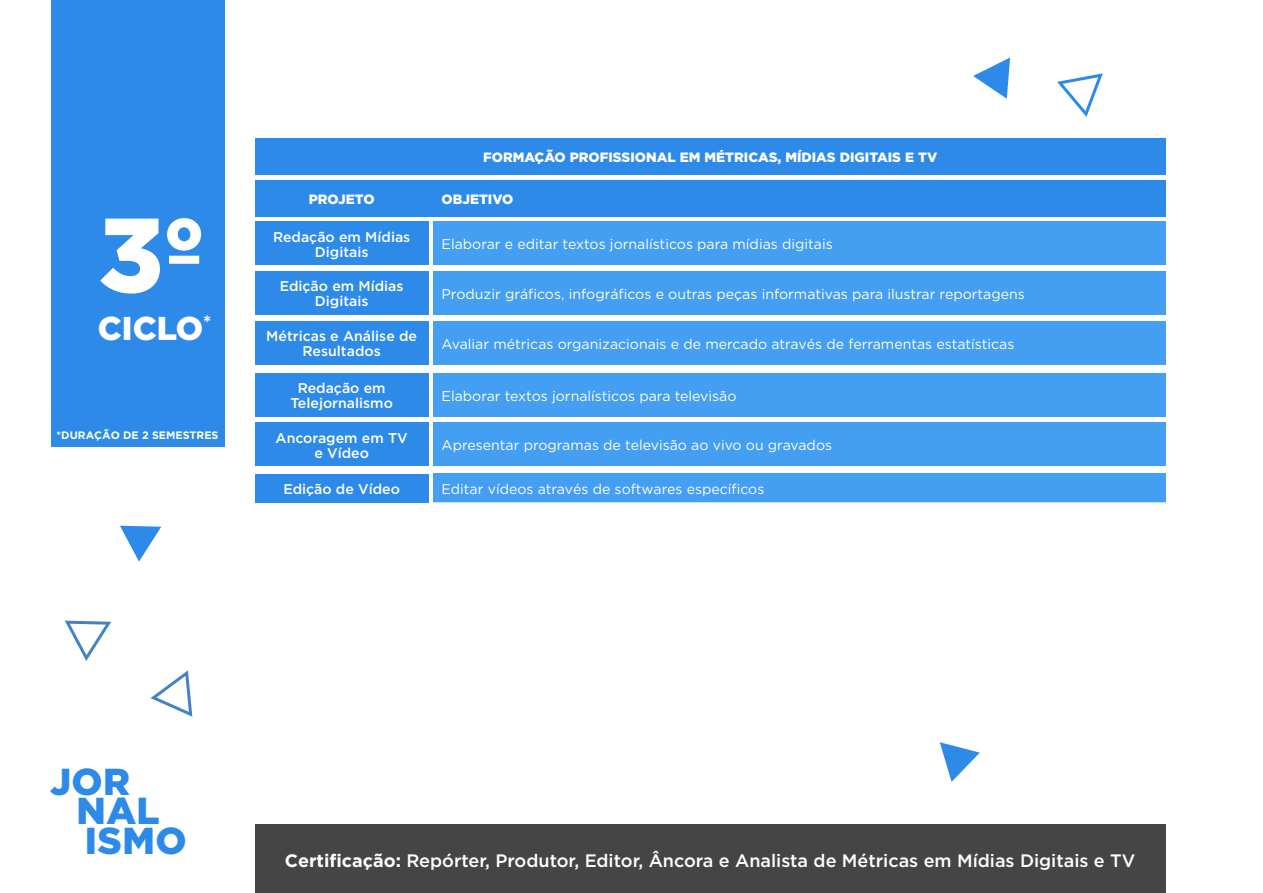
<style>
.page{position:relative;width:1263px;height:893px;background:#fff}
.page>*{position:absolute;margin:0;border:0;box-sizing:border-box;transform-origin:0 0}
.t1{font:900 105px "Gotham HTF";color:#fff}
.t2{font:900 37.5px/29.7px "Gotham";letter-spacing:.01em;color:#2d8ae9}
.t3{font:900 33px "Gotham HTF";color:#fff}
.t4{font:500 18px "Gotham HTF";color:#fff}
.t5{font:14.1px "Gotham HTF";color:#fff}
.t6{font:500 14.1px/15px "Gotham HTF";color:#fff;text-align:center}
.t7{font:900 13.5px "Gotham";color:#fff}
.t8{font:700 10.8px "Gotham";color:#fff}
.s1{font-weight:700}
</style>
<div class="page">
<div style="left:51px;top:0;width:173px;height:446px;background:#2d8ae9"></div>
<div style="left:255px;top:825px;width:910px;height:68px;background:#464545"></div>
<div style="left:255px;top:221px;width:173px;height:44px;background:#2d8ae9"></div>
<div style="left:433px;top:221px;width:732px;height:44px;background:#449ef2"></div>
<div style="left:255px;top:271px;width:173px;height:44px;background:#2d8ae9"></div>
<div style="left:433px;top:271px;width:732px;height:44px;background:#449ef2"></div>
<div style="left:255px;top:321px;width:173px;height:44px;background:#2d8ae9"></div>
<div style="left:433px;top:321px;width:732px;height:44px;background:#449ef2"></div>
<div style="left:255px;top:373px;width:173px;height:44px;background:#2d8ae9"></div>
<div style="left:433px;top:373px;width:732px;height:44px;background:#449ef2"></div>
<div style="left:255px;top:422px;width:173px;height:44px;background:#2d8ae9"></div>
<div style="left:433px;top:422px;width:732px;height:44px;background:#449ef2"></div>
<div style="left:255px;top:474px;width:173px;height:29px;background:#2d8ae9"></div>
<div style="left:433px;top:473px;width:732px;height:30px;background:#c7e2fb"></div>
<div style="left:433px;top:473px;width:732px;height:29px;background:#449ef2"></div>
<svg style="left:64px;top:620px;width:47px;height:41px"></svg>
<svg style="left:120px;top:526px;width:41px;height:36px"></svg>
<svg style="left:150px;top:670px;width:43px;height:47px"></svg>
<div style="left:255px;top:180px;width:910px;height:36px;background:#2d8ae9"></div>
<svg style="left:940px;top:742px;width:40px;height:40px"></svg>
<svg style="left:1057px;top:73px;width:46px;height:44px"></svg>
<svg style="left:973px;top:58px;width:37px;height:41px"></svg>
<div style="left:255px;top:138px;width:910px;height:36px;background:#2d8ae9"></div>
<h1 class="t1" style="left:98px;top:194px;width:108px">3º</h1>
<h3 class="t3" style="left:98px;top:309px;width:115px">CICLO<sup>*</sup></h3>
<p class="t8" style="left:57px;top:429px;width:163px">*DURAÇÃO DE 2 SEMESTRES</p>
<p class="t7" style="left:483px;top:148px;width:456px">FORMAÇÃO PROFISSIONAL EM MÉTRICAS, MÍDIAS DIGITAIS E TV</p>
<p class="t7" style="left:309px;top:190px;width:67px">PROJETO</p>
<p class="t7" style="left:442px;top:190px;width:73px">OBJETIVO</p>
<p class="t6" style="left:273px;top:229px;width:139px">Redação em Mídias<br>Digitais</p>
<p class="t5" style="left:441px;top:236px;width:393px">Elaborar e editar textos jornalísticos para mídias digitais</p>
<p class="t6" style="left:280px;top:279px;width:125px">Edição em Mídias<br>Digitais</p>
<p class="t5" style="left:441px;top:286px;width:585px">Produzir gráficos, infográficos e outras peças informativas para ilustrar reportagens</p>
<p class="t6" style="left:266px;top:328px;width:152px">Métricas e Análise de<br>Resultados</p>
<p class="t5" style="left:441px;top:336px;width:574px">Avaliar métricas organizacionais e de mercado através de ferramentas estatísticas</p>
<p class="t6" style="left:290px;top:380px;width:104px">Redação em<br>Telejornalismo</p>
<p class="t5" style="left:441px;top:388px;width:296px">Elaborar textos jornalísticos para televisão</p>
<p class="t6" style="left:276px;top:430px;width:134px">Ancoragem em TV e Vídeo</p>
<p class="t5" style="left:441px;top:437px;width:392px">Apresentar programas de televisão ao vivo ou gravados</p>
<p class="t6" style="left:283px;top:481px;width:118px">Edição de Vídeo</p>
<p class="t5" style="left:441px;top:481px;width:324px">Editar vídeos através de softwares específicos</p>
<h2 class="t2" style="left:77px;top:766px;width:111px;text-indent:-27px">JOR<br>NAL<br>ISMO</h2>
<p class="t4" style="left:285px;top:850px;width:852px"><span class="s1">Certificação:</span> Repórter, Produtor, Editor, Âncora e Analista de Métricas em Mídias Digitais e TV</p>
</div>
